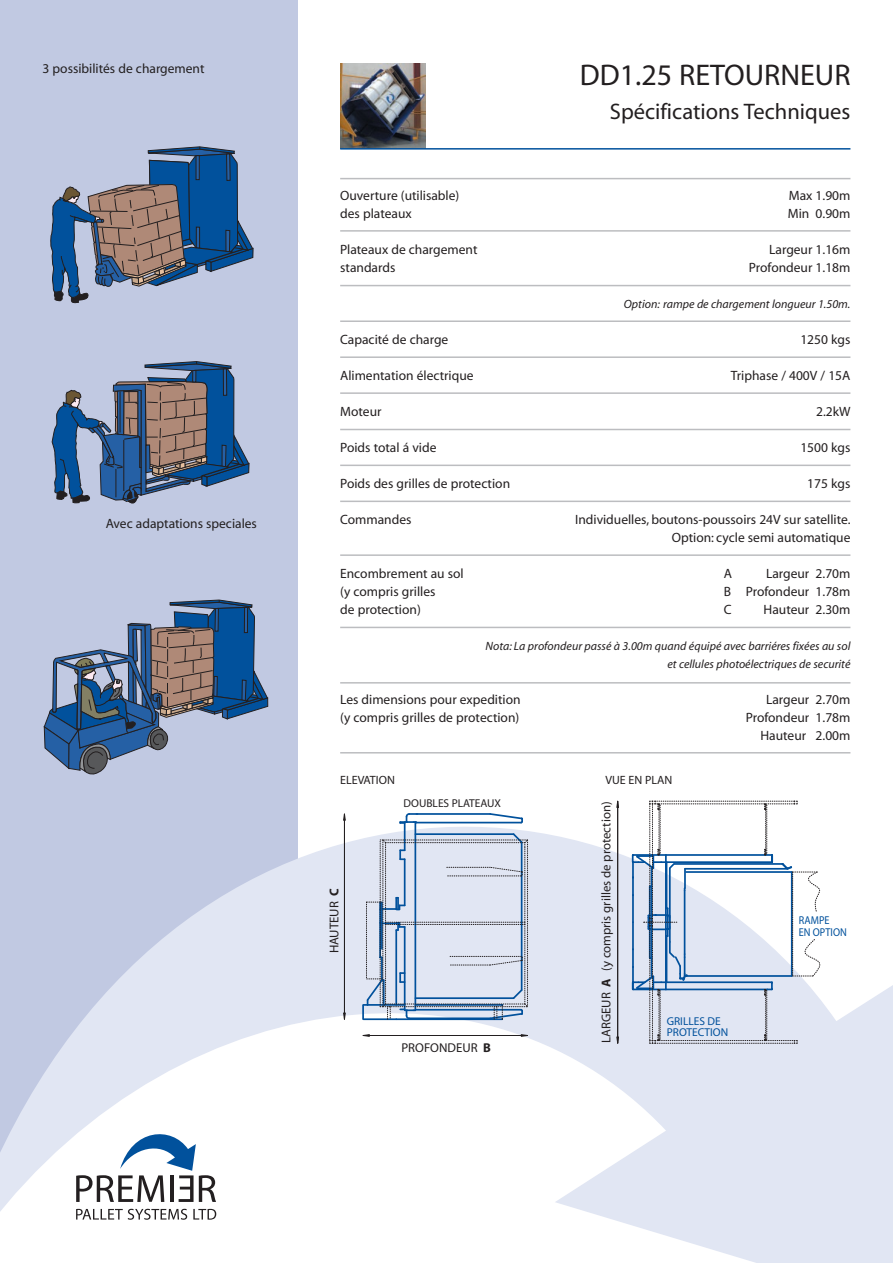
<style>
.page{position:relative;width:893px;height:1263px;background:#fff}
.page>*{position:absolute;margin:0;border:0;box-sizing:border-box;transform-origin:0 0}
.t1{font:30px "Myriad";color:#231f20}
.t2{font:22.5px "Myriad";color:#231f20}
.t3{font:13.5px/18px "Myriad";color:#231f20}
.t4{font:12.9px "Myriad";color:#231f20}
.t5{font:italic 12px/18px "Myriad";color:#231f20;text-align:right}
.t6{font:12px "Myriad";color:#231f20}
.t7{font:11.4px/11.4px "Myriad";color:#01519c}
.t8{font:11.4px "Myriad";color:#231f20}
.t9{font:11.4px/11.4px "Myriad";color:#01519c;scale:.9 1}
.s1{font-weight:700}
</style>
<div class="page">
<div style="left:0;top:0;width:298px;height:1263px;background:#c1c9e2"></div>
<svg style="left:0;top:800px;width:893px;height:463px"></svg>
<svg style="left:43px;top:599px;width:225px;height:175px"></svg>
<hr style="left:344px;top:814px;width:1px;height:205px;background:#231f20">
<svg style="left:343px;top:810px;width:3px;height:11px"></svg>
<svg style="left:343px;top:1012px;width:3px;height:11px"></svg>
<hr style="left:363px;top:1035px;width:164px;height:1px;background:#231f20">
<svg style="left:360px;top:1034px;width:10px;height:3px"></svg>
<svg style="left:521px;top:1034px;width:10px;height:3px"></svg>
<hr style="left:416px;top:822px;width:105px;height:1px;background:#01519c">
<hr style="left:417px;top:813px;width:73px;height:2px;background:#01519c">
<hr style="left:404px;top:823px;width:2px;height:27px;background:#01519c">
<hr style="left:414px;top:822px;width:2px;height:188px;background:#01519c">
<svg style="left:488px;top:812px;width:36px;height:12px"></svg>
<svg style="left:399px;top:812px;width:18px;height:12px"></svg>
<svg style="left:362px;top:832px;width:166px;height:188px;background:#c7d1e2"></svg>
<svg style="left:50px;top:146px;width:204px;height:158px"></svg>
<img style="left:340px;top:64px;width:85px;height:84px">
<hr style="left:340px;top:148px;width:510px;height:2px;background:#01519c">
<hr style="left:340px;top:178px;width:510px;height:1px;background:#bcbdc0">
<svg style="left:52px;top:361px;width:198px;height:143px"></svg>
<svg style="left:43px;top:1120px;width:185px;height:143px;background:#e2e6ea"></svg>
<hr style="left:340px;top:230px;width:510px;height:2px;background:#bcbdc0">
<hr style="left:340px;top:285px;width:510px;height:1px;background:#bcbdc0">
<hr style="left:340px;top:320px;width:510px;height:2px;background:#bcbdc0">
<hr style="left:340px;top:356px;width:510px;height:2px;background:#bcbdc0">
<hr style="left:340px;top:392px;width:510px;height:2px;background:#bcbdc0">
<hr style="left:340px;top:429px;width:510px;height:1px;background:#bcbdc0">
<hr style="left:340px;top:465px;width:510px;height:1px;background:#bcbdc0">
<hr style="left:340px;top:501px;width:510px;height:1px;background:#bcbdc0">
<hr style="left:340px;top:554px;width:510px;height:2px;background:#bcbdc0">
<hr style="left:340px;top:627px;width:510px;height:1px;background:#bcbdc0">
<hr style="left:340px;top:682px;width:510px;height:1px;background:#bcbdc0">
<hr style="left:340px;top:752px;width:510px;height:1px;background:#bcbdc0">
<hr style="left:617px;top:801px;width:1px;height:242px;background:#231f20">
<svg style="left:616px;top:800px;width:3px;height:8px"></svg>
<svg style="left:616px;top:1036px;width:3px;height:11px"></svg>
<svg style="left:632px;top:801px;width:189px;height:243px"></svg>
<p class="t3" style="left:43px;top:60px;width:164px">3 possibilités de chargement</p>
<p class="t3" style="left:106px;top:515px;width:153px">Avec adaptations speciales</p>
<h1 class="t1" style="left:580px;top:60px;width:272px">DD1.25 RETOURNEUR</h1>
<h2 class="t2" style="left:610px;top:100px;width:242px">Spécifications Techniques</h2>
<p class="t3" style="left:340px;top:187px;width:121px">Ouverture (utilisable) des plateaux</p>
<p class="t3" style="left:340px;top:241px;width:139px">Plateaux de chargement standards</p>
<p class="t3" style="left:788px;top:187px;width:64px">Max 1.90m<br>Min 0.90m</p>
<p class="t3" style="left:749px;top:241px;width:103px;text-align:right">Largeur 1.16m<br>Profondeur 1.18m</p>
<p class="t5" style="left:624px;top:295px;width:228px">Option: rampe de chargement longueur 1.50m.</p>
<p class="t3" style="left:800px;top:331px;width:52px">1250 kgs</p>
<p class="t3" style="left:731px;top:367px;width:121px">Triphase / 400V / 15A</p>
<p class="t3" style="left:816px;top:403px;width:36px">2.2kW</p>
<p class="t3" style="left:800px;top:439px;width:52px">1500 kgs</p>
<p class="t3" style="left:807px;top:475px;width:45px">175 kgs</p>
<p class="t3" style="left:575px;top:511px;width:277px;text-align:right">Individuelles, boutons-poussoirs 24V sur satellite.<br>Option: cycle semi automatique</p>
<p class="t3" style="left:746px;top:565px;width:106px;text-align:right">Largeur 2.70m<br>Profondeur 1.78m<br>Hauteur 2.30m</p>
<p class="t5" style="left:486px;top:637px;width:366px">Nota: La profondeur passé à 3.00m quand équipé avec barriéres fixées au sol et cellules photoélectriques de securité</p>
<p class="t3" style="left:746px;top:691px;width:106px;text-align:right">Largeur 2.70m<br>Profondeur 1.78m<br>Hauteur 2.00m</p>
<p class="t3" style="left:340px;top:331px;width:110px">Capacité de charge</p>
<p class="t3" style="left:340px;top:367px;width:135px">Alimentation électrique</p>
<p class="t3" style="left:340px;top:403px;width:43px">Moteur</p>
<p class="t3" style="left:340px;top:439px;width:98px">Poids total á vide</p>
<p class="t3" style="left:340px;top:475px;width:171px">Poids des grilles de protection</p>
<p class="t3" style="left:340px;top:511px;width:73px">Commandes</p>
<p class="t3" style="left:340px;top:565px;width:125px">Encombrement au sol (y compris grilles<br>de protection)</p>
<p class="t3" style="left:724px;top:565px;width:10px;text-align:justify">A B C</p>
<p class="t3" style="left:340px;top:691px;width:182px">Les dimensions pour expedition (y compris grilles de protection)</p>
<p class="t6" style="left:340px;top:774px;width:56px">ELEVATION</p>
<p class="t6" style="left:605px;top:774px;width:69px">VUE EN PLAN</p>
<p class="t4" style="left:328px;top:953px;width:67px;rotate:-90deg">HAUTEUR <span class="s1">C</span></p>
<p class="t8" style="left:404px;top:797px;width:99px">DOUBLES PLATEAUX</p>
<p class="t4" style="left:401px;top:1041px;width:91px">PROFONDEUR <span class="s1">B</span></p>
<p class="t4" style="left:600px;top:1043px;width:243px;rotate:-90deg">LARGEUR <span class="s1">A</span> (y compris grilles de protection)</p>
<p class="t7" style="left:667px;top:1015px;width:63px">GRILLES DE<br>PROTECTION</p>
<p class="t9" style="left:799px;top:915px;width:55px">RAMPE<br>EN OPTION</p>
</div>
